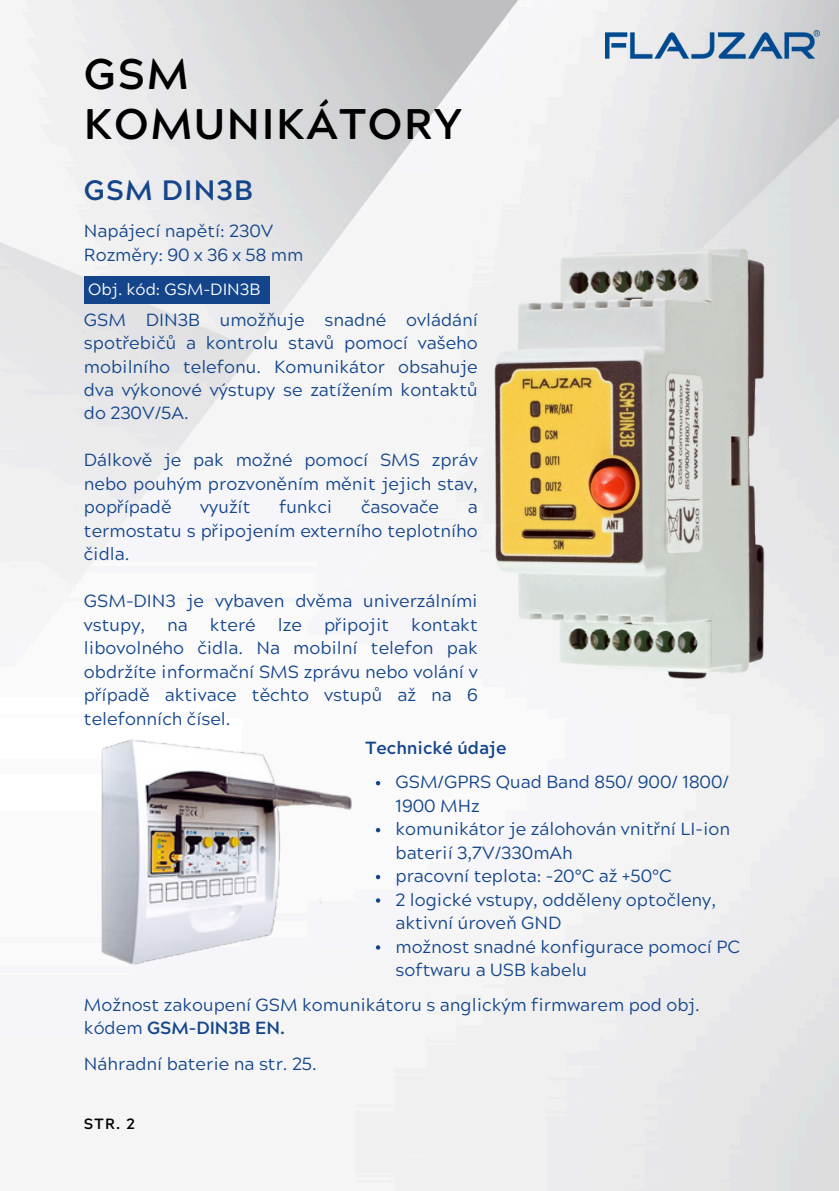
<style>
.page{position:relative;width:839px;height:1191px;background:#fff}
.page>*{position:absolute;margin:0;border:0;box-sizing:border-box;transform-origin:0 0}
.t1{font:700 42.8px/49.6px "Acherus Grotesque";letter-spacing:.04em;color:#000}
.t2{font:700 28px "Acherus Grotesque";letter-spacing:.04em;color:#14458b}
.t3{font:17.6px/23.4px "Acherus Grotesque";color:#14458b}
.t4{font:700 17.6px "Acherus Grotesque";color:#14458b}
.t5{font:16.2px "Acherus Grotesque";color:#fff}
.t6{font:700 14.8px "Acherus Grotesque";color:#000}
.s1{font-weight:700}
</style>
<div class="page">
<img style="left:0;top:0;width:838px;height:1191px">
<img style="left:465px;top:228px;width:316px;height:474px">
<div style="left:84px;top:277px;width:186px;height:27px;background:#14458b"></div>
<img style="left:89px;top:721px;width:270px;height:264px">
<svg style="left:376px;top:781px;width:4px;height:4px"></svg>
<svg style="left:376px;top:828px;width:4px;height:4px"></svg>
<svg style="left:376px;top:875px;width:4px;height:4px"></svg>
<svg style="left:376px;top:898px;width:4px;height:5px"></svg>
<svg style="left:376px;top:945px;width:4px;height:5px"></svg>
<img style="left:605px;top:31px;width:215px;height:30px">
<h1 class="t1" style="left:84px;top:56px;width:379px">GSM<br>KOMUNIKÁTORY</h1>
<p class="t2" style="left:84px;top:179px;width:170px">GSM DIN3B</p>
<h4 class="t3" style="left:84px;top:222px;width:221px">Napájecí napětí: 230V<br>Rozměry: 90 x 36 x 58 mm</h4>
<h4 class="t5" style="left:88px;top:283px;width:173px">Obj. kód: GSM-DIN3B</h4>
<h4 class="t3" style="left:84px;top:310px;width:395px;text-align:justify">GSM DIN3B umožňuje snadné ovládání spotřebičů a kontrolu stavů pomocí vašeho mobilního telefonu. Komunikátor obsahuje dva výkonové výstupy se zatížením kontaktů do 230V/5A.</h4>
<h4 class="t3" style="left:84px;top:451px;width:395px;text-align:justify">Dálkově je pak možné pomocí SMS zpráv nebo pouhým prozvoněním měnit jejich stav, popřípadě</h4>
<h4 class="t3" style="left:200px;top:498px;width:52px">využít</h4>
<h4 class="t3" style="left:279px;top:498px;width:55px">funkci</h4>
<h4 class="t3" style="left:361px;top:498px;width:80px">časovače</h4>
<h4 class="t3" style="left:84px;top:498px;width:395px;text-align:justify;text-indent:384px">a termostatu s připojením externího teplotního čidla.</h4>
<p class="t3" style="left:84px;top:592px;width:395px">GSM-DIN3 je vybaven dvěma univerzálními vstupy,</p>
<p class="t3" style="left:167px;top:615px;width:22px">na</p>
<p class="t3" style="left:210px;top:615px;width:47px">které</p>
<p class="t3" style="left:278px;top:615px;width:26px">lze</p>
<p class="t3" style="left:324px;top:615px;width:67px">připojit</p>
<p class="t3" style="left:84px;top:615px;width:395px;text-align:justify;text-indent:327px">kontakt libovolného čidla. Na mobilní telefon pak obdržíte informační SMS zprávu nebo volání v případě aktivace těchto vstupů až na 6 telefonních čísel.</p>
<h3 class="t4" style="left:365px;top:740px;width:142px">Technické údaje</h3>
<p class="t3" style="left:395px;top:773px;width:335px">GSM/GPRS Quad Band 850/ 900/ 1800/<br>1900 MHz</p>
<p class="t3" style="left:395px;top:820px;width:336px">komunikátor je zálohován vnitřní LI-ion baterií 3,7V/330mAh</p>
<p class="t3" style="left:395px;top:867px;width:278px">pracovní teplota: -20°C až +50°C</p>
<p class="t3" style="left:395px;top:890px;width:322px">2 logické vstupy, odděleny optočleny, aktivní úroveň GND</p>
<p class="t3" style="left:395px;top:937px;width:346px">možnost snadné konfigurace pomocí PC softwaru a USB kabelu</p>
<h4 class="t3" style="left:84px;top:995px;width:617px">Možnost zakoupení GSM komunikátoru s anglickým firmwarem pod obj. kódem <span class="s1">GSM-DIN3B EN.</span></h4>
<h4 class="t3" style="left:84px;top:1055px;width:234px">Náhradní baterie na str. 25.</h4>
<h4 class="t6" style="left:84px;top:1118px;width:52px">STR. 2</h4>
</div>
